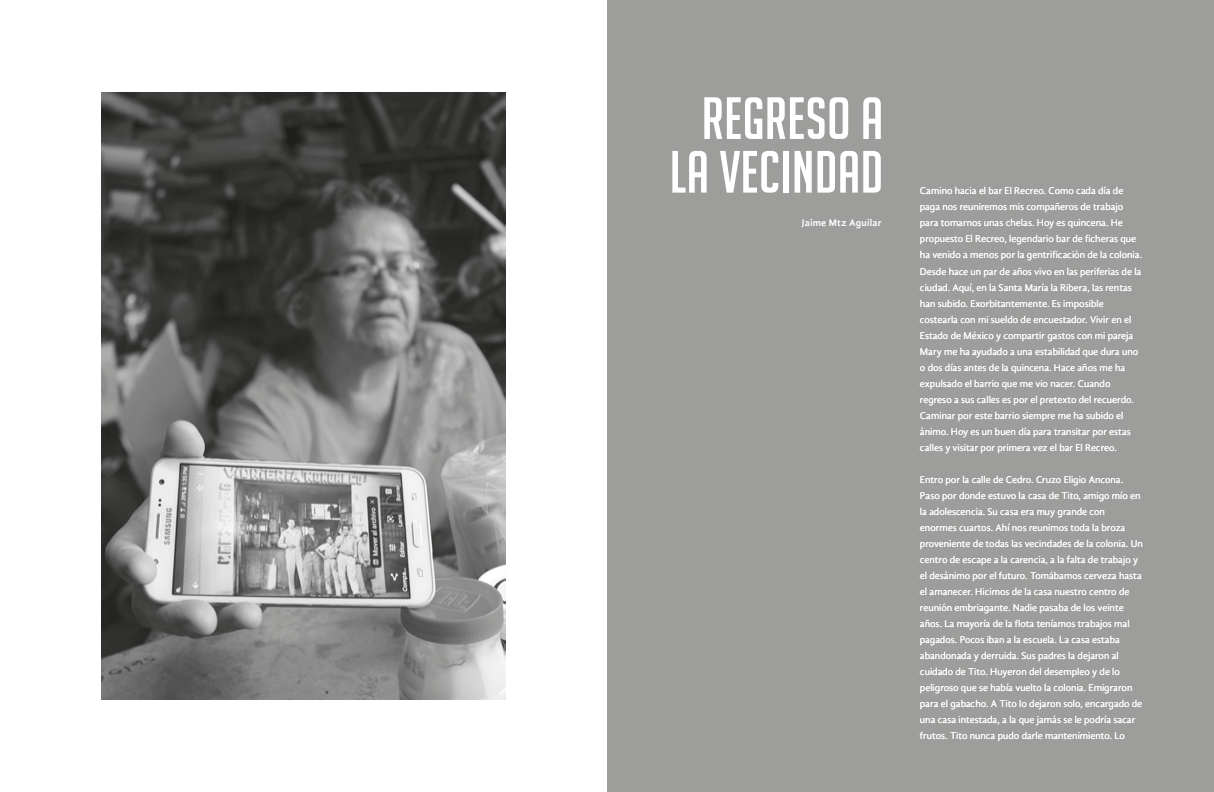
<style>
.page{position:relative;width:1214px;height:792px;background:#fff}
.page>*{position:absolute;margin:0;border:0;box-sizing:border-box;transform-origin:0 0}
.t1{font:58px/53.6px "Big Noodle Titling";letter-spacing:.01em;color:#fff;text-align:center}
.t2{font:10px/16px "Gandhi Sans";color:#fff}
.t3{font:700 10px "Gandhi Sans";letter-spacing:.02em;color:#fff}
</style>
<div class="page">
<div style="left:607px;top:0;width:606px;height:791px;background:#9d9d9c"></div>
<img style="left:101px;top:92px;width:405px;height:607px">
<h1 class="t1" style="left:669px;top:91px;width:215px">REGRESO A<br>LA VECINDAD</h1>
<p class="t3" style="left:801px;top:217px;width:81px">Jaime Mtz Aguilar</p>
<p class="t2" style="left:920px;top:183px;width:224px">Camino hacia el bar El Recreo. Como cada día de paga nos reuniremos mis compañeros de trabajo para tomarnos unas chelas. Hoy es quincena. He propuesto El Recreo, legendario bar de ficheras que ha venido a menos por la gentrificación de la colonia.<br>Desde hace un par de años vivo en las periferias de la ciudad. Aquí, en la Santa María la Ribera, las rentas han subido. Exorbitantemente. Es imposible costearla con mi sueldo de encuestador. Vivir en el Estado de México y compartir gastos con mi pareja Mary me ha ayudado a una estabilidad que dura uno o dos días antes de la quincena. Hace años me ha expulsado el barrio que me vio nacer. Cuando regreso a sus calles es por el pretexto del recuerdo.<br>Caminar por este barrio siempre me ha subido el ánimo. Hoy es un buen día para transitar por estas calles y visitar por primera vez el bar El Recreo.</p>
<p class="t2" style="left:920px;top:471px;width:224px">Entro por la calle de Cedro. Cruzo Eligio Ancona.<br>Paso por donde estuvo la casa de Tito, amigo mío en la adolescencia. Su casa era muy grande con enormes cuartos. Ahí nos reunimos toda la broza proveniente de todas las vecindades de la colonia. Un centro de escape a la carencia, a la falta de trabajo y el desánimo por el futuro. Tomábamos cerveza hasta el amanecer. Hicimos de la casa nuestro centro de reunión embriagante. Nadie pasaba de los veinte años. La mayoría de la flota teníamos trabajos mal pagados. Pocos iban a la escuela. La casa estaba abandonada y derruida. Sus padres la dejaron al cuidado de Tito. Huyeron del desempleo y de lo peligroso que se había vuelto la colonia. Emigraron para el gabacho. A Tito lo dejaron solo, encargado de una casa intestada, a la que jamás se le podría sacar frutos. Tito nunca pudo darle mantenimiento. Lo</p>
</div>
